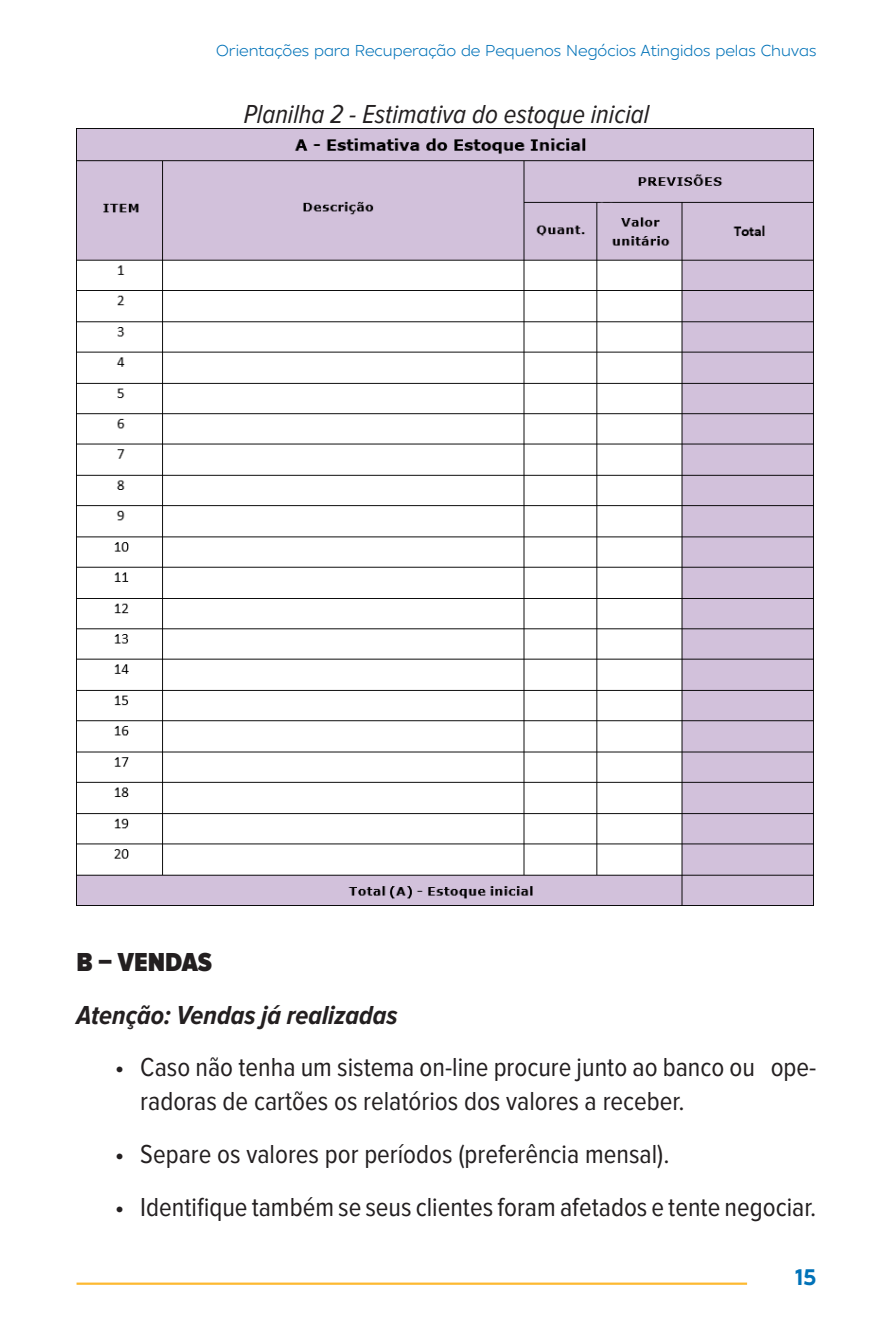
<style>
.page{position:relative;width:893px;height:1340px;background:#fff}
.page>*{position:absolute;margin:0;border:0;box-sizing:border-box;transform-origin:0 0}
.t1{font:27px/33.8px "Proxima Nova Cond";color:#231f20}
.Texto_corrido{font:italic 27px "Proxima Nova Cond";color:#231f20}
.Texto_corrido-2{font:italic 700 27px "Proxima Nova Cond";color:#231f20}
.Texto_corrido-3{font:900 27px "Proxima Nova Cond";color:#231f20}
.t2{font:700 22.5px "XXII Geom";color:#0072b8}
.t3{font:15.75px "XXII Geom";color:#0072b8}
</style>
<div class="page">
<hr style="left:77px;top:1282px;width:670px;height:2px;background:#fdb931">
<img style="left:77px;top:129px;width:737px;height:776px">
<p class="t3" style="left:216px;top:40px;width:602px">Orientações para Recuperação de Pequenos Negócios Atingidos pelas Chuvas</p>
<p class="Texto_corrido" style="left:244px;top:99px;width:407px">Planilha 2 - Estimativa do estoque inicial</p>
<p class="Texto_corrido-3" style="left:77px;top:946px;width:137px">B – VENDAS</p>
<p class="Texto_corrido-2" style="left:77px;top:999px;width:323px">Atenção: Vendas já realizadas</p>
<p class="t1" style="left:140px;top:1051px;width:678px;text-indent:-26px">• Caso não tenha um sistema on-line procure junto ao banco ou ope&shy;radoras de cartões os relatórios dos valores a receber.</p>
<p class="t1" style="left:115px;top:1137px;width:556px">• Separe os valores por períodos (preferência mensal).</p>
<p class="t1" style="left:115px;top:1190px;width:703px">• Identifique também se seus clientes foram afetados e tente negociar.</p>
<p class="t2" style="left:795px;top:1261px;width:23px">15</p>
</div>
